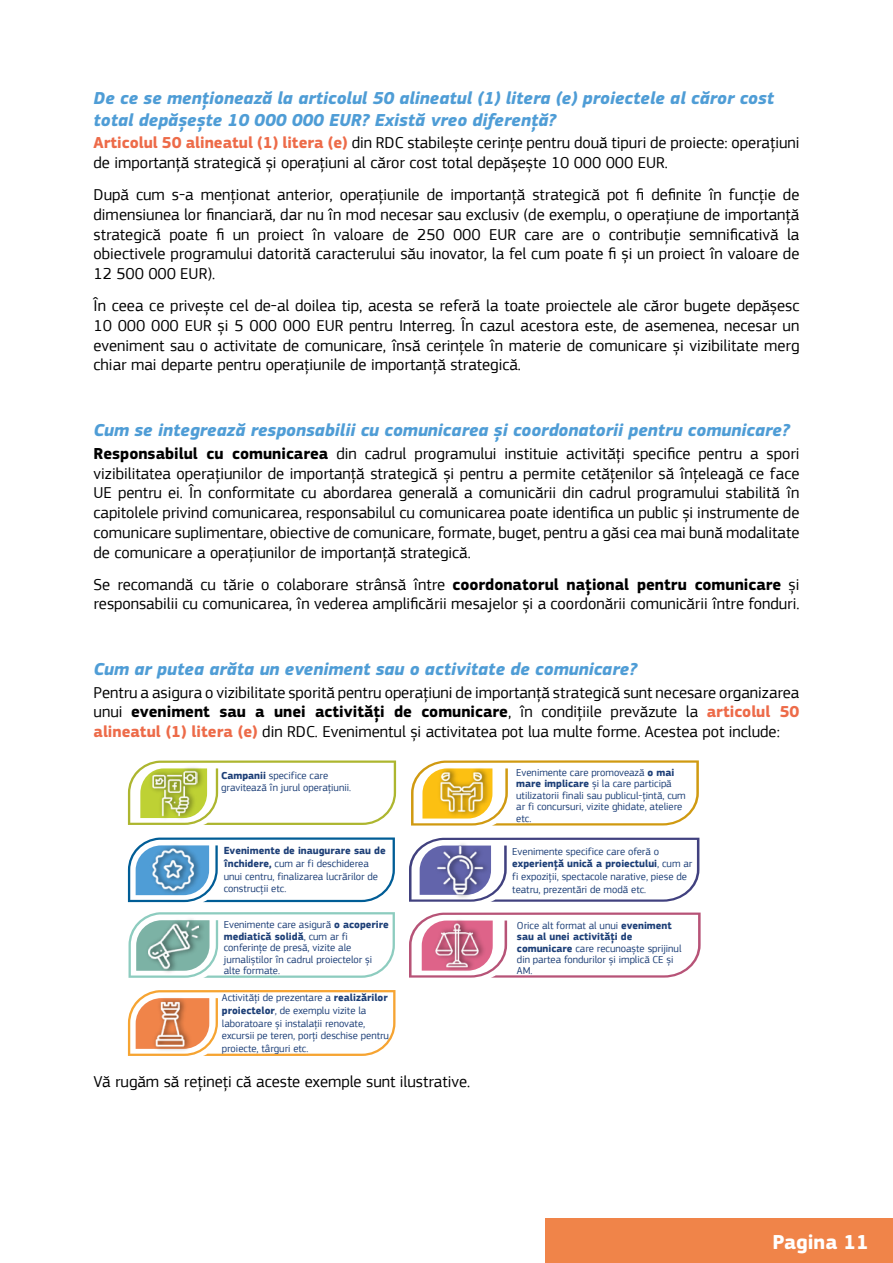
<style>
.page{position:relative;width:893px;height:1263px;background:#fff}
.page>*{position:absolute;margin:0;border:0;box-sizing:border-box;transform-origin:0 0}
.t1{font:700 21px "EC Square Sans Pro";color:#fff}
.t2{font:italic 700 18px/21.6px "EC Square Sans Pro";color:#4f9dd6}
.t3{font:16.5px/19.8px "EC Square Sans Pro";color:#000;text-align:justify}
.t4{font:10.65px/11.4px "EC Square Sans Pro";color:#1d3f77}
.s1{font-weight:700;color:#ed6b49}
.s2{font-weight:700}
</style>
<div class="page">
<svg style="left:128px;top:837px;width:267px;height:65px"></svg>
<svg style="left:409px;top:838px;width:290px;height:64px"></svg>
<svg style="left:129px;top:912px;width:266px;height:66px"></svg>
<svg style="left:409px;top:912px;width:292px;height:65px"></svg>
<svg style="left:128px;top:990px;width:267px;height:66px"></svg>
<svg style="left:128px;top:760px;width:571px;height:65px"></svg>
<img style="left:146px;top:760px;width:62px;height:65px">
<img style="left:151px;top:767px;width:47px;height:51px">
<img style="left:142px;top:837px;width:67px;height:66px">
<img style="left:147px;top:841px;width:51px;height:56px">
<img style="left:144px;top:913px;width:65px;height:65px">
<img style="left:149px;top:920px;width:50px;height:50px">
<img style="left:137px;top:990px;width:68px;height:66px">
<img style="left:142px;top:995px;width:53px;height:57px">
<img style="left:433px;top:760px;width:62px;height:66px">
<img style="left:438px;top:763px;width:47px;height:56px">
<img style="left:430px;top:837px;width:65px;height:65px">
<img style="left:435px;top:843px;width:50px;height:55px">
<img style="left:428px;top:912px;width:63px;height:66px">
<img style="left:433px;top:919px;width:48px;height:52px">
<div style="left:546px;top:1218px;width:347px;height:45px;background:#f08449"></div>
<p class="t2" style="left:94px;top:88px;width:682px">De ce se menționează la articolul 50 alineatul (1) litera (e) proiectele al căror cost total depășește 10 000 000 EUR? Există vreo diferență?</p>
<p class="t3" style="left:94px;top:133px;width:707px"><span class="s1">Articolul 50 alineatul (1) litera (e)</span> din RDC stabilește cerințe pentru două tipuri de proiecte: operațiuni de importanță strategică și operațiuni al căror cost total depășește 10 000 000 EUR.</p>
<p class="t3" style="left:94px;top:185px;width:707px">După cum s-a menționat anterior, operațiunile de importanță strategică pot fi definite în funcție de dimensiunea lor financiară, dar nu în mod necesar sau exclusiv (de exemplu, o operațiune de importanță strategică poate fi un proiect în valoare de 250 000 EUR care are o contribuție semnificativă la obiectivele programului datorită caracterului său inovator, la fel cum poate fi și un proiect în valoare de 12 500 000 EUR).</p>
<p class="t3" style="left:94px;top:296px;width:707px">În ceea ce privește cel de-al doilea tip, acesta se referă la toate proiectele ale căror bugete depășesc 10 000 000 EUR și 5 000 000 EUR pentru Interreg. În cazul acestora este, de asemenea, necesar un eveniment sau o activitate de comunicare, însă cerințele în materie de comunicare și vizibilitate merg chiar mai departe pentru operațiunile de importanță strategică.</p>
<p class="t2" style="left:94px;top:420px;width:698px">Cum se integrează responsabilii cu comunicarea și coordonatorii pentru comunicare?</p>
<p class="t3" style="left:94px;top:443px;width:707px"><span class="s2">Responsabilul cu comunicarea</span> din cadrul programului instituie activități specifice pentru a spori vizibilitatea operațiunilor de importanță strategică și pentru a permite cetățenilor să înțeleagă ce face UE pentru ei. În conformitate cu abordarea generală a comunicării din cadrul programului stabilită în capitolele privind comunicarea, responsabilul cu comunicarea poate identifica un public și instrumente de comunicare suplimentare, obiective de comunicare, formate, buget, pentru a găsi cea mai bună modalitate de comunicare a operațiunilor de importanță strategică.</p>
<p class="t3" style="left:94px;top:574px;width:707px">Se recomandă cu tărie o colaborare strânsă între <span class="s2">coordonatorul național pentru comunicare</span> și responsabilii cu comunicarea, în vederea amplificării mesajelor și a coordonării comunicării între fonduri.</p>
<p class="t2" style="left:94px;top:659px;width:545px">Cum ar putea arăta un eveniment sau o activitate de comunicare?</p>
<p class="t3" style="left:94px;top:682px;width:707px">Pentru a asigura o vizibilitate sporită pentru operațiuni de importanță strategică sunt necesare organizarea unui <span class="s2">eveniment sau a unei activități de comunicare</span>, în condițiile prevăzute la <span class="s1">articolul 50 alineatul (1) litera (e)</span> din RDC. Evenimentul și activitatea pot lua multe forme. Acestea pot include:</p>
<p class="t4" style="left:221px;top:769px;width:131px;line-height:12.8px"><span class="s2">Campanii</span> specifice care gravitează în jurul operațiunii.</p>
<p class="t4" style="left:224px;top:844px;width:164px;line-height:12.8px"><span class="s2">Evenimente de inaugurare sau de închidere,</span> cum ar fi deschiderea unui centru, finalizarea lucrărilor de construcții etc.</p>
<p class="t4" style="left:224px;top:919px;width:167px">Evenimente care asigură <span class="s2">o acoperire mediatică solidă</span>, cum ar fi conferințe de presă, vizite ale jurnaliștilor în cadrul proiectelor și alte formate.</p>
<p class="t4" style="left:222px;top:991px;width:169px;line-height:12.8px">Activități de prezentare a <span class="s2">realizărilor proiectelor</span>, de exemplu vizite la laboratoare și instalații renovate, excursii pe teren, porți deschise pentru proiecte, târguri etc.</p>
<p class="t3" style="left:94px;top:1072px;width:378px">Vă rugăm să rețineți că aceste exemple sunt ilustrative.</p>
<p class="t4" style="left:516px;top:767px;width:171px">Evenimente care promovează <span class="s2">o mai mare implicare</span> și la care participă utilizatorii finali sau publicul-țintă, cum ar fi concursuri, vizite ghidate, ateliere etc.</p>
<p class="t4" style="left:512px;top:845px;width:182px;line-height:12.8px">Evenimente specifice care oferă o <span class="s2">experiență unică a proiectului</span>, cum ar fi expoziții, spectacole narative, piese de teatru, prezentări de modă etc.</p>
<p class="t4" style="left:517px;top:919px;width:166px">Orice alt format al unui <span class="s2">eveniment sau al unei activități de comunicare</span> care recunoaște sprijinul din partea fondurilor și implică CE și<br>AM.</p>
<p class="t1" style="left:772px;top:1229px;width:98px">Pagina 11</p>
</div>
